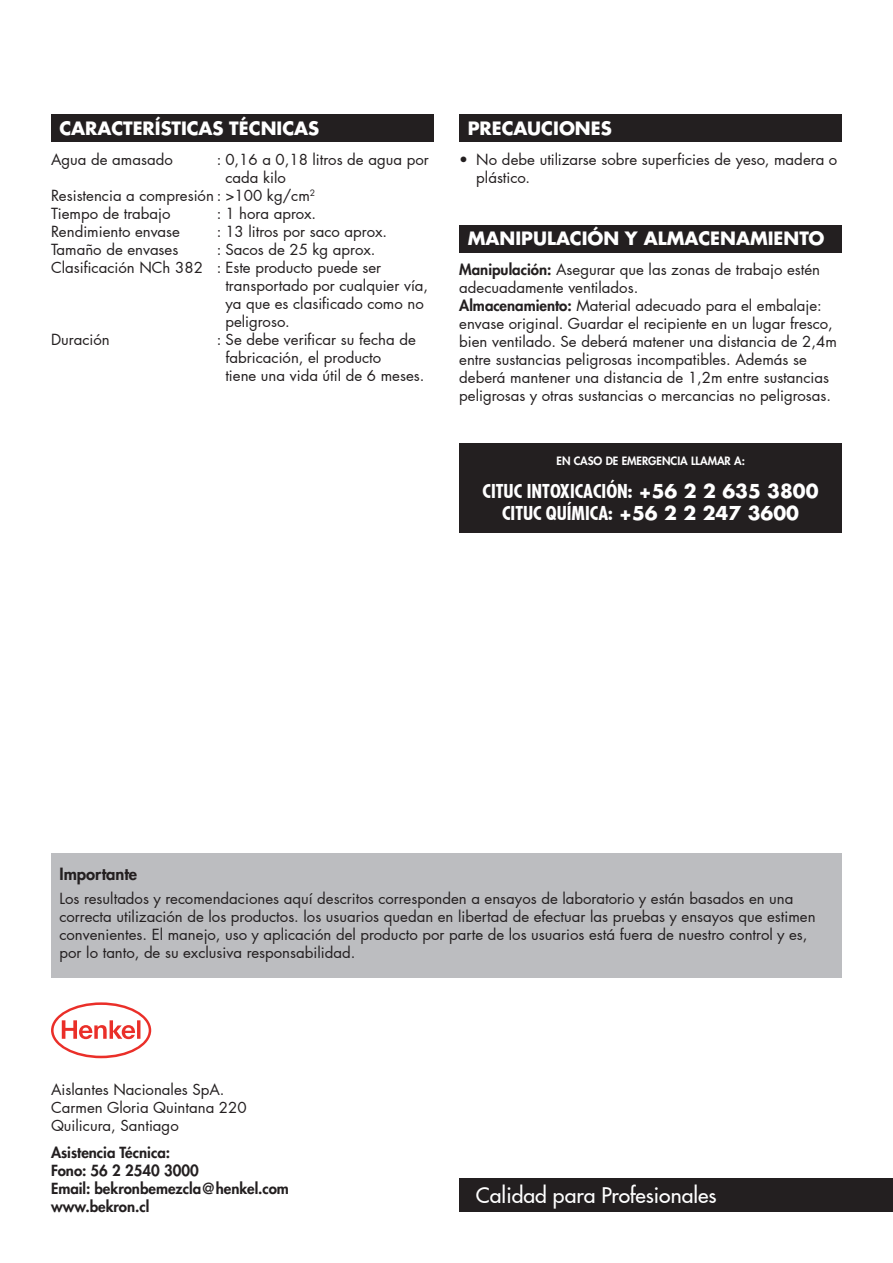
<style>
.page{position:relative;width:893px;height:1263px;background:#fff}
.page>*{position:absolute;margin:0;border:0;box-sizing:border-box;transform-origin:0 0}
.t1{font:500 21.15px "Futura LT Pro";color:#fff}
.t2{font:700 condensed 18.75px/22.5px "Futura LT Pro";color:#fff;text-align:center}
.t3{font:700 18px "Futura LT Pro";color:#fff}
.t4{font:800 16.5px "Futura LT Pro";color:#231f20}
.t5{font:15px/18px "Futura LT Pro";color:#231f20}
.t6{font:800 15px/18px "Futura LT Pro";color:#231f20}
.t7{font:800 11.25px "Futura LT Pro";color:#fff}
.s1{font-weight:800}
.s2{font-stretch:normal}
</style>
<div class="page">
<div style="left:51px;top:854px;width:791px;height:124px;background:#bcbdc0"></div>
<svg style="left:51px;top:1002px;width:100px;height:56px"></svg>
<div style="left:459px;top:1178px;width:434px;height:34px;background:#231f20"></div>
<div style="left:459px;top:115px;width:383px;height:27px;background:#231f20"></div>
<div style="left:51px;top:115px;width:383px;height:27px;background:#231f20"></div>
<div style="left:459px;top:225px;width:383px;height:27px;background:#231f20"></div>
<div style="left:459px;top:443px;width:383px;height:90px;background:#231f20"></div>
<p class="t3" style="left:60px;top:114px;width:261px">CARACTERÍSTICAS TÉCNICAS</p>
<p class="t5" style="left:51px;top:150px;width:123px">Agua de amasado</p>
<p class="t5" style="left:217px;top:150px;width:213px">: 0,16 a 0,18 litros de agua por</p>
<p class="t5" style="left:225px;top:168px;width:62px">cada kilo</p>
<p class="t5" style="left:51px;top:186px;width:266px">Resistencia a compresión : &gt;100 kg/cm<sup>2</sup></p>
<p class="t5" style="left:51px;top:204px;width:121px">Tiempo de trabajo</p>
<p class="t5" style="left:217px;top:204px;width:101px">: 1 hora aprox.</p>
<p class="t5" style="left:51px;top:222px;width:131px">Rendimiento envase</p>
<p class="t5" style="left:217px;top:222px;width:172px">: 13 litros por saco aprox.</p>
<p class="t5" style="left:51px;top:240px;width:129px">Tamaño de envases</p>
<p class="t5" style="left:217px;top:240px;width:160px">: Sacos de 25 kg aprox.</p>
<p class="t5" style="left:51px;top:258px;width:332px">Clasificación NCh 382 : Este producto puede ser</p>
<p class="t5" style="left:225px;top:276px;width:204px">transportado por cualquier vía,</p>
<p class="t5" style="left:225px;top:294px;width:200px">ya que es clasificado como no</p>
<p class="t5" style="left:225px;top:312px;width:66px">peligroso.</p>
<p class="t5" style="left:51px;top:330px;width:60px">Duración</p>
<p class="t5" style="left:225px;top:330px;width:201px;text-indent:-9px">: Se debe verificar su fecha de fabricación, el producto<br>tiene una vida útil de 6 meses.</p>
<p class="t3" style="left:468px;top:114px;width:146px">PRECAUCIONES</p>
<p class="t5" style="left:476px;top:150px;width:363px;text-indent:-17px">• No debe utilizarse sobre superficies de yeso, madera o plástico.</p>
<p class="t3" style="left:468px;top:224px;width:358px">MANIPULACIÓN Y ALMACENAMIENTO</p>
<p class="t5" style="left:459px;top:260px;width:379px"><span class="s1">Manipulación:</span> Asegurar que las zonas de trabajo estén adecuadamente ventilados.<br><span class="s1">Almacenamiento:</span> Material adecuado para el embalaje: envase original. Guardar el recipiente en un lugar fresco, bien ventilado. Se deberá matener una distancia de 2,4m entre sustancias peligrosas incompatibles. Además se deberá mantener una distancia de 1,2m entre sustancias peligrosas y otras sustancias o mercancias no peligrosas.</p>
<p class="t7" style="left:557px;top:452px;width:190px">EN CASO DE EMERGENCIA LLAMAR A:</p>
<p class="t2" style="left:483px;top:479px;width:338px">CITUC INTOXICACIÓN: <span class="s2">+56 2 2 635 3800<br></span>CITUC QUÍMICA: <span class="s2">+56 2 2 247 3600</span></p>
<p class="t4" style="left:60px;top:861px;width:79px">Importante</p>
<p class="t5" style="left:60px;top:889px;width:758px">Los resultados y recomendaciones aquí descritos corresponden a ensayos de laboratorio y están basados en una correcta utilización de los productos. los usuarios quedan en libertad de efectuar las pruebas y ensayos que estimen convenientes. El manejo, uso y aplicación del producto por parte de los usuarios está fuera de nuestro control y es, por lo tanto, de su exclusiva responsabilidad.</p>
<p class="t5" style="left:51px;top:1080px;width:197px">Aislantes Nacionales SpA.<br>Carmen Gloria Quintana 220<br>Quilicura, Santiago</p>
<p class="t6" style="left:51px;top:1143px;width:239px">Asistencia Técnica:<br>Fono: 56 2 2540 3000<br>Email: bekronbemezcla@henkel.com www.bekron.cl</p>
<h1 class="t1" style="left:476px;top:1179px;width:242px">Calidad para Profesionales</h1>
</div>
